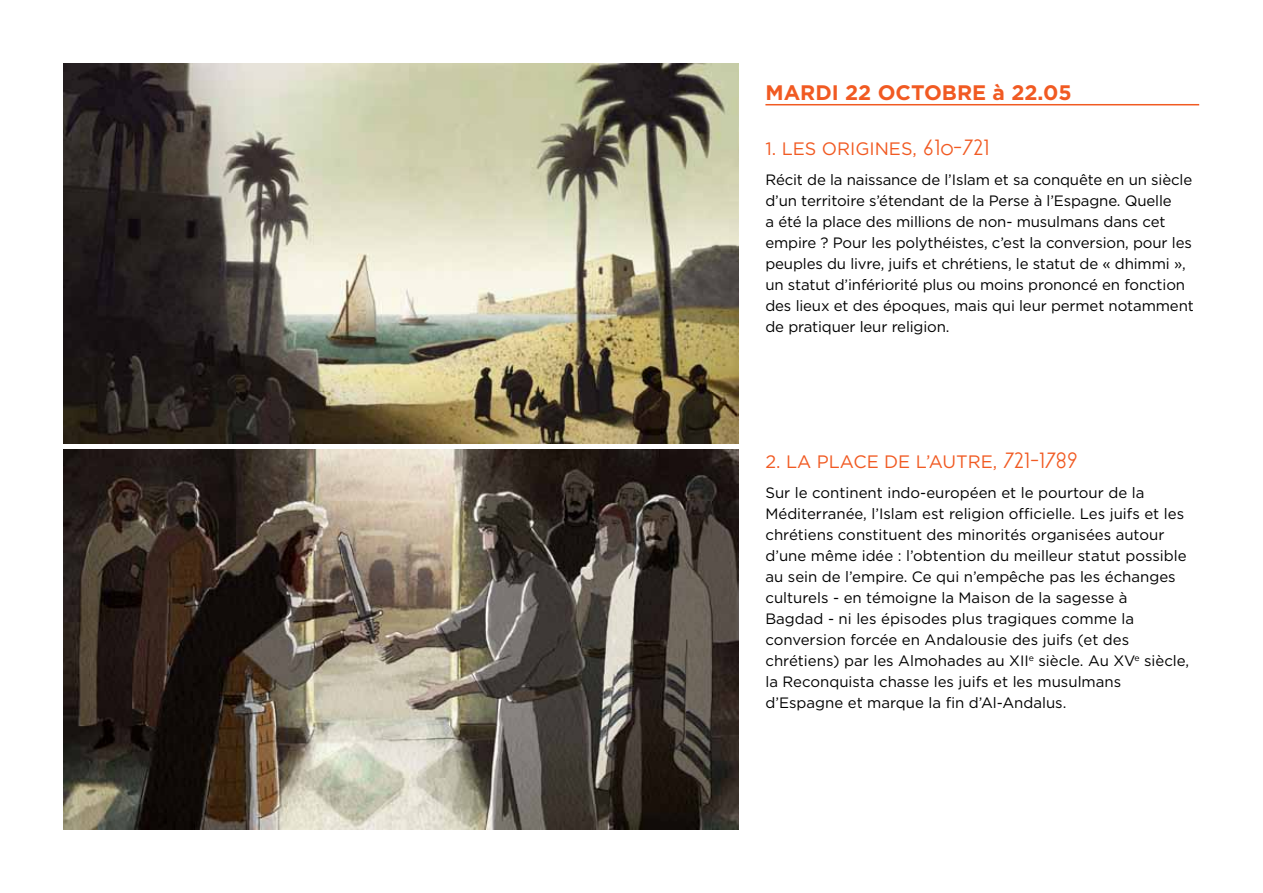
<style>
.page{position:relative;width:1263px;height:893px;background:#fff}
.page>*{position:absolute;margin:0;border:0;box-sizing:border-box;transform-origin:0 0}
.t1{font:700 21px "Gotham";color:#f15a22}
.t2{font:18px "Gotham";color:#f15a22}
.t3{font:15px/21px "Gotham";color:#000}
.s1{font-family:"Oksana MOD";font-size:21px}
</style>
<div class="page">
<hr style="left:765px;top:104px;width:434px;height:1px;background:#f15a22">
<img style="left:64px;top:64px;width:674px;height:379px">
<img style="left:64px;top:450px;width:674px;height:379px">
<h1 class="t1" style="left:765px;top:78px;width:129px">MARD I 22 OCTOBRE</h1>
<h1 class="t1" style="left:992px;top:78px;width:81px">à 22.05</h1>
<p class="t2" style="left:765px;top:137px;width:226px">1. Les origines, <span class="s1">610-721</span></p>
<p class="t3" style="left:765px;top:168px;width:430px">Récit de la naissance de l’Islam et sa conquête en un siècle d’un territoire s’étendant de la Perse à l’Espagne. Quelle<br>a été la place des millions de non- musulmans dans cet empire ? Pour les polythéistes, c’est la conversion, pour les peuples du livre, juifs et chrétiens, le statut de « dhimmi », un statut d’infériorité plus ou moins prononcé en fonction des lieux et des époques, mais qui leur permet notamment de pratiquer leur religion.</p>
<p class="t2" style="left:765px;top:450px;width:314px">2. La place de l’autre, <span class="s1">721-1789</span></p>
<p class="t3" style="left:765px;top:481px;width:425px">Sur le continent indo-européen et le pourtour de la Méditerranée, l’Islam est religion officielle. Les juifs et les chrétiens constituent des minorités organisées autour d’une même idée : l’obtention du meilleur statut possible au sein de l’empire. Ce qui n’empêche pas les échanges culturels - en témoigne la Maison de la sagesse à Bagdad - ni les épisodes plus tragiques comme la conversion forcée en Andalousie des juifs (et des chrétiens) par les Almohades au XII <sup>e</sup> siècle. Au XV<sup>e</sup> siècle, la Reconquista chasse les juifs et les musulmans d’Espagne et marque la fin d’Al-Andalus.</p>
</div>
